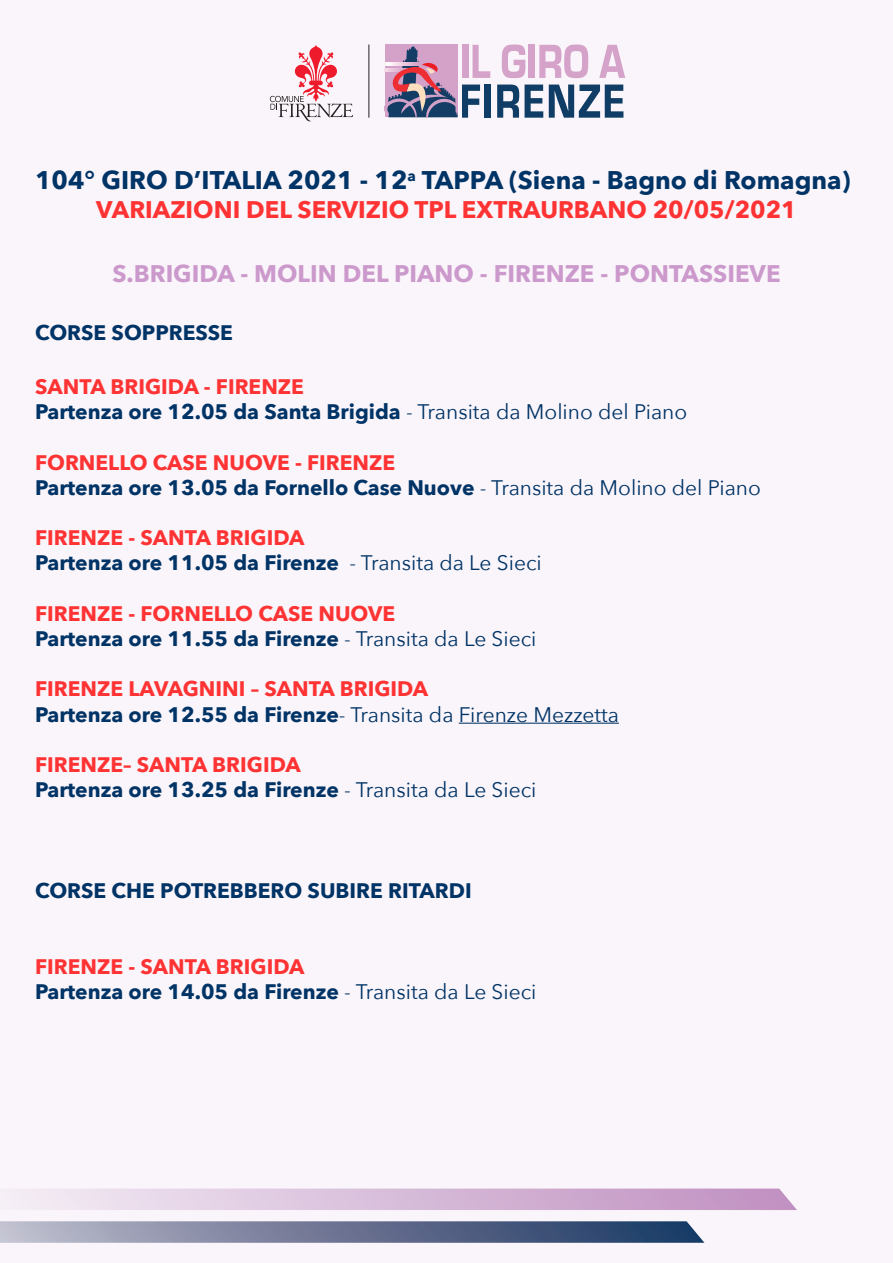
<style>
.page{position:relative;width:893px;height:1263px;background:#faf5fa}
.page>*{position:absolute;margin:0;border:0;box-sizing:border-box;transform-origin:0 0}
.t1{font:700 25.5px "Avenir Next";color:#036}
.t2{font:700 24px "Avenir Next";color:#f33}
.t3{font:700 24px "Avenir Next";color:#c9c}
.t4{font:700 21px "Avenir Next";color:#036}
.t5{font:700 21px "Avenir Next";color:#f33}
.t6{font:21px "Avenir Next";color:#036}
.s1{font-weight:400}
.s2{font-weight:700}
</style>
<div class="page">
<svg style="left:26px;top:1188px;width:771px;height:22px;background:#d9beda"></svg>
<svg style="left:0;top:1221px;width:704px;height:22px;background:#707b98"></svg>
<svg style="left:502px;top:45px;width:23px;height:33px"></svg>
<div style="left:529px;top:45px;width:6px;height:33px;background:#d5a2c9"></div>
<svg style="left:539px;top:45px;width:49px;height:33px"></svg>
<svg style="left:599px;top:45px;width:26px;height:33px"></svg>
<svg style="left:385px;top:45px;width:105px;height:73px"></svg>
<div style="left:485px;top:85px;width:6px;height:33px;background:#103d65"></div>
<svg style="left:497px;top:85px;width:22px;height:33px"></svg>
<svg style="left:525px;top:85px;width:18px;height:33px"></svg>
<svg style="left:549px;top:85px;width:74px;height:33px"></svg>
<svg style="left:270px;top:45px;width:83px;height:76px"></svg>
<hr style="left:369px;top:45px;width:1px;height:73px;background:#231f20">
<hr style="left:459px;top:723px;width:160px;height:1px;background:#036">
<p class="t1" style="left:35px;top:158px;width:817px">104° GIRO D’ITALIA 2021 - 12<sup>a</sup> TAPPA (Siena - Bagno di Romagna)</p>
<p class="t2" style="left:96px;top:189px;width:702px">VARIAZIONI DEL SERVIZIO TPL EXTRAURBANO 20/05/2021</p>
<p class="t3" style="left:112px;top:253px;width:670px">S.BRIGIDA - MOLIN DEL PIANO - FIRENZE - PONTASSIEVE</p>
<p class="t4" style="left:35px;top:314px;width:199px">CORSE SOPPRESSE</p>
<p class="t5" style="left:35px;top:368px;width:270px">SANTA BRIGIDA - FIRENZE</p>
<p class="t4" style="left:35px;top:394px;width:654px">Partenza ore 12.05 da Santa Brigida <span class="s1">- Transita da Molino del Piano</span></p>
<p class="t5" style="left:35px;top:444px;width:362px">FORNELLO CASE NUOVE - FIRENZE</p>
<p class="t4" style="left:35px;top:469px;width:727px">Partenza ore 13.05 da Fornello Case Nuove <span class="s1">- Transita da Molino del Piano</span></p>
<p class="t5" style="left:35px;top:520px;width:271px">FIRENZE - SANTA BRIGIDA</p>
<p class="t4" style="left:35px;top:545px;width:508px">Partenza ore 11.05 da Firenze <span class="s1">- Transita da Le Sieci</span></p>
<p class="t5" style="left:35px;top:595px;width:362px">FIRENZE - FORNELLO CASE NUOVE</p>
<p class="t4" style="left:35px;top:620px;width:503px">Partenza ore 11.55 da Firenze <span class="s1">- Transita da Le Sieci</span></p>
<p class="t5" style="left:35px;top:671px;width:395px">FIRENZE LAVAGNINI – SANTA BRIGIDA</p>
<p class="t6" style="left:35px;top:696px;width:585px"><span class="s2">Partenza ore 12.55 da Firenze</span>- Transita da Firenze Mezzetta</p>
<p class="t5" style="left:35px;top:746px;width:267px">FIRENZE– SANTA BRIGIDA</p>
<p class="t4" style="left:35px;top:772px;width:503px">Partenza ore 13.25 da Firenze <span class="s1">- Transita da Le Sieci</span></p>
<p class="t4" style="left:35px;top:872px;width:438px">CORSE CHE POTREBBERO SUBIRE RITARDI</p>
<p class="t5" style="left:35px;top:948px;width:271px">FIRENZE - SANTA BRIGIDA</p>
<p class="t4" style="left:35px;top:973px;width:503px">Partenza ore 14.05 da Firenze <span class="s1">- Transita da Le Sieci</span></p>
</div>
